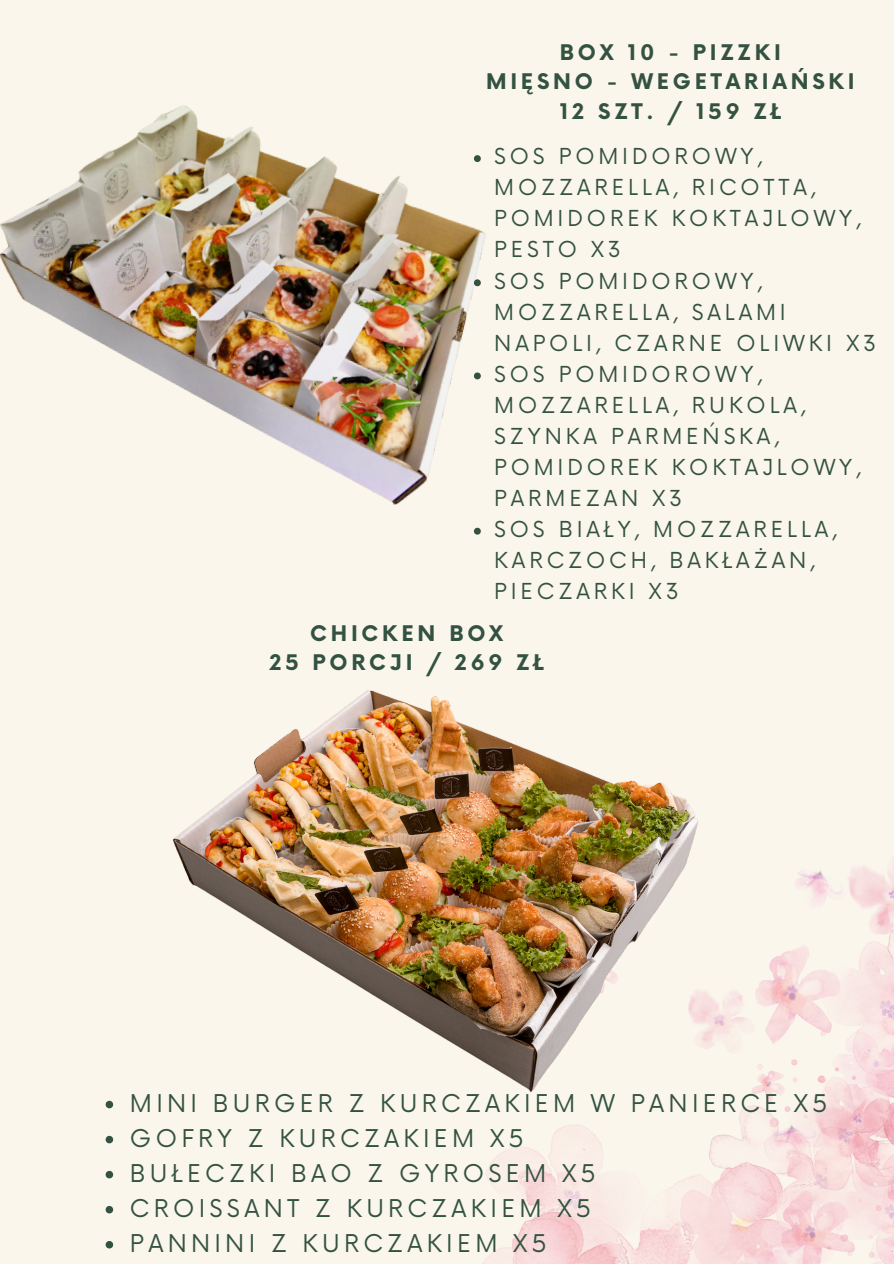
<style>
.page{position:relative;width:894px;height:1264px;background:#fff}
.page>*{position:absolute;margin:0;border:0;box-sizing:border-box;transform-origin:0 0}
.t1{font:23.85px "Now";letter-spacing:.18em;color:#345241}
.t2{font:21.45px/31px "Now";letter-spacing:.18em;color:#345241}
.t3{font:700 21px/29.2px "Now";letter-spacing:.18em;color:#345241;text-align:center}
</style>
<div class="page">
<div style="left:0;top:0;width:893px;height:1263px;background:#faf6ec"></div>
<img style="left:483px;top:865px;width:410px;height:398px">
<svg style="left:106px;top:1100px;width:7px;height:8px"></svg>
<svg style="left:106px;top:1135px;width:7px;height:8px"></svg>
<svg style="left:106px;top:1170px;width:7px;height:8px"></svg>
<svg style="left:106px;top:1206px;width:7px;height:7px"></svg>
<svg style="left:106px;top:1241px;width:7px;height:7px"></svg>
<img style="left:173px;top:690px;width:543px;height:410px">
<img style="left:0;top:105px;width:486px;height:430px">
<svg style="left:474px;top:155px;width:6px;height:7px"></svg>
<svg style="left:474px;top:279px;width:6px;height:7px"></svg>
<svg style="left:474px;top:372px;width:6px;height:7px"></svg>
<svg style="left:474px;top:527px;width:6px;height:7px"></svg>
<p class="t3" style="left:486px;top:39px;width:370px">BOX 10 - PIZZKI<br>MIĘSNO - WEGETARIAŃSKI<br>12 SZT. / 159 ZŁ</p>
<p class="t2" style="left:494px;top:142px;width:368px">SOS POMIDOROWY,<br>MOZZARELLA, RICOTTA,<br>POMIDOREK KOKTAJLOWY,<br>PESTO X3</p>
<p class="t2" style="left:494px;top:266px;width:383px">SOS POMIDOROWY,<br>MOZZARELLA, SALAMI<br>NAPOLI, CZARNE OLIWKI X3</p>
<p class="t2" style="left:494px;top:359px;width:368px">SOS POMIDOROWY,<br>MOZZARELLA, RUKOLA,<br>SZYNKA PARMEŃSKA,<br>POMIDOREK KOKTAJLOWY,<br>PARMEZAN X3</p>
<p class="t2" style="left:494px;top:515px;width:344px">SOS BIAŁY, MOZZARELLA,<br>KARCZOCH, BAKŁAŻAN,<br>PIECZARKI X3</p>
<h2 class="t3" style="left:269px;top:620px;width:275px">CHICKEN BOX<br>25 PORCJI / 269 ZŁ</h2>
<h2 class="t1" style="left:130px;top:1090px;width:699px">MINI BURGER Z KURCZAKIEM W PANIERCE X5</h2>
<p class="t1" style="left:130px;top:1125px;width:395px">GOFRY Z KURCZAKIEM X5</p>
<p class="t1" style="left:130px;top:1160px;width:467px">BUŁECZKI BAO Z GYROSEM X5</p>
<p class="t1" style="left:130px;top:1195px;width:462px">CROISSANT Z KURCZAKIEM X5</p>
<p class="t1" style="left:130px;top:1230px;width:418px">PANNINI Z KURCZAKIEM X5</p>
</div>
